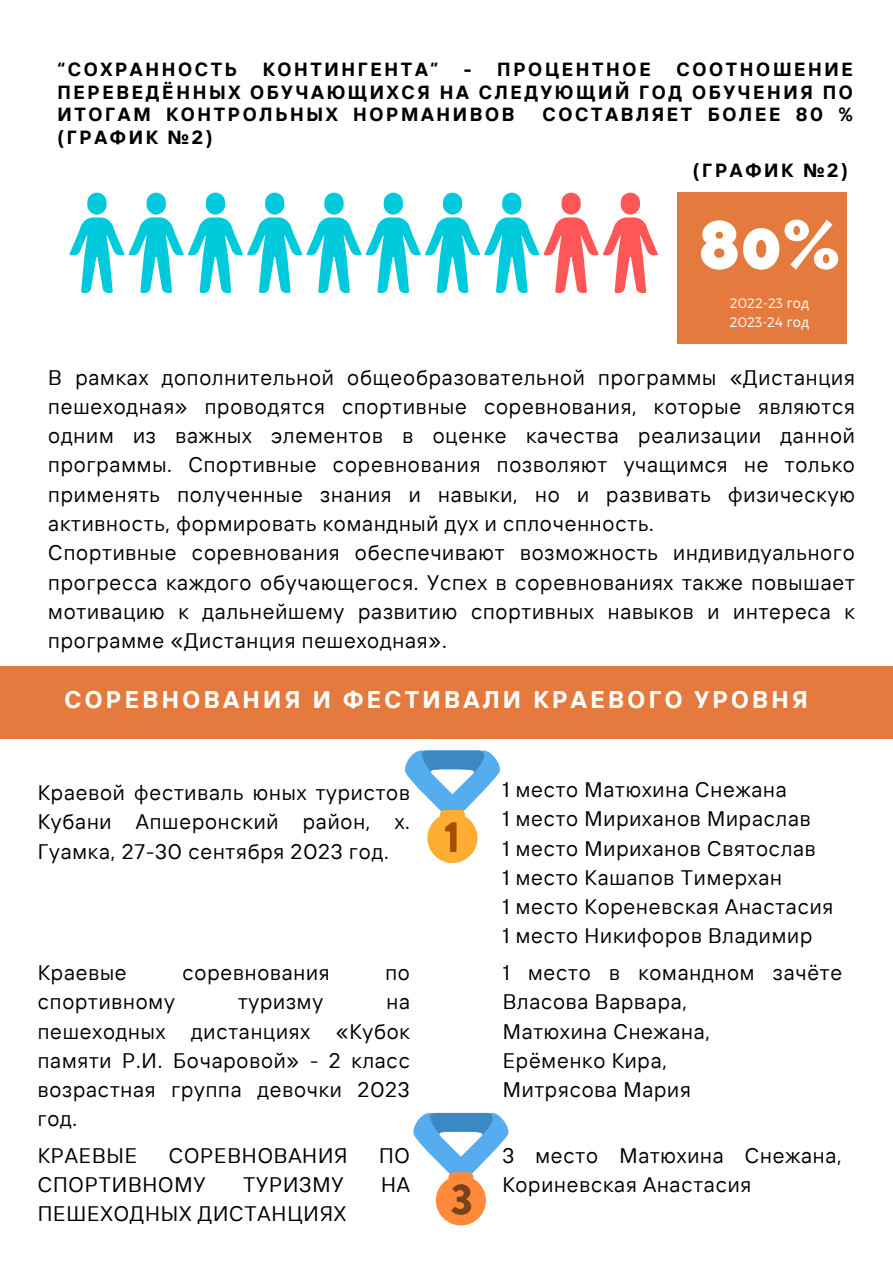
<style>
.page{position:relative;width:893px;height:1264px;background:#fff}
.page>*{position:absolute;margin:0;border:0;box-sizing:border-box;transform-origin:0 0}
.t1{font:800 68.4px "Raleway";color:#fff}
.t2{font:700 24px "TT Interphases";letter-spacing:.14em;color:#fff}
.t3{font:21px/29.2px "TT Interphases";letter-spacing:.04em;color:#000001;text-align:justify}
.t4{font:700 19.05px/22.5px "TT Interphases";letter-spacing:.14em;color:#000001;text-align:justify}
.t5{font:300 13.65px "Montserrat";color:#fff}
.s1{font-family:"Noto Sans";font-weight:400}
</style>
<div class="page">
<svg style="left:69px;top:193px;width:292px;height:100px"></svg>
<svg style="left:543px;top:193px;width:115px;height:100px"></svg>
<div style="left:677px;top:193px;width:169px;height:150px;background:#e57a3e"></div>
<svg style="left:405px;top:750px;width:95px;height:113px"></svg>
<svg style="left:413px;top:1112px;width:96px;height:113px"></svg>
<div style="left:0;top:666px;width:892px;height:72px;background:#e57a3e"></div>
<p class="t4" style="left:57px;top:58px;width:181px">“СОХРАННОСТЬ</p>
<p class="t4" style="left:263px;top:58px;width:177px">КОНТИНГЕНТА”</p>
<p class="t4" style="left:464px;top:58px;width:188px">- ПРОЦЕНТНОЕ</p>
<p class="t4" style="left:57px;top:58px;width:797px;text-indent:619px">СООТНОШЕНИЕ ПЕРЕВЕДЁННЫХ ОБУЧАЮЩИХСЯ НА СЛЕДУЮЩИЙ ГОД ОБУЧЕНИЯ ПО ИТОГАМ КОНТРОЛЬНЫХ НОРМАНИВОВ</p>
<p class="t4" style="left:542px;top:103px;width:312px">СОСТАВЛЯЕТ БОЛЕЕ 80 %</p>
<p class="t4" style="left:57px;top:126px;width:156px">(ГРАФИК №2)</p>
<p class="t4" style="left:692px;top:158px;width:156px">(ГРАФИК №2)</p>
<p class="t1" style="left:698px;top:205px;width:144px">80%</p>
<p class="t5" style="left:729px;top:294px;width:81px">2022-23 <span class="s1">год</span></p>
<p class="t5" style="left:729px;top:314px;width:81px">2023-24 <span class="s1">год</span></p>
<p class="t3" style="left:48px;top:362px;width:807px">В рамках дополнительной общеобразовательной программы «Дистанция пешеходная» проводятся спортивные соревнования, которые являются одним из важных элементов в оценке качества реализации данной программы. Спортивные соревнования позволяют учащимся не только применять полученные знания и навыки, но и развивать физическую активность, формировать командный дух и сплоченность.</p>
<p class="t3" style="left:48px;top:537px;width:807px">Спортивные соревнования обеспечивают возможность индивидуального прогресса каждого обучающегося. Успех в соревнованиях также повышает мотивацию к дальнейшему развитию спортивных навыков и интереса к программе «Дистанция пешеходная».</p>
<p class="t2" style="left:65px;top:683px;width:745px">СОРЕВНОВАНИЯ И ФЕСТИВАЛИ КРАЕВОГО УРОВНЯ</p>
<p class="t3" style="left:38px;top:777px;width:373px">Краевой фестиваль юных туристов Кубани Апшеронский район, х.<br>Гуамка, 27-30 сентября 2023 год.</p>
<p class="t3" style="left:502px;top:774px;width:286px">1 место Матюхина Снежана</p>
<p class="t3" style="left:502px;top:803px;width:310px">1 место Мириханов Мираслав</p>
<p class="t3" style="left:502px;top:833px;width:315px">1 место Мириханов Святослав</p>
<p class="t3" style="left:502px;top:862px;width:281px">1 место Кашапов Тимерхан</p>
<p class="t3" style="left:502px;top:891px;width:332px">1 место Кореневская Анастасия</p>
<p class="t3" style="left:502px;top:920px;width:311px">1 место Никифоров Владимир</p>
<p class="t3" style="left:38px;top:957px;width:90px">Краевые</p>
<p class="t3" style="left:182px;top:957px;width:149px">соревнования</p>
<p class="t3" style="left:385px;top:957px;width:26px">по</p>
<p class="t3" style="left:38px;top:986px;width:138px">спортивному</p>
<p class="t3" style="left:238px;top:986px;width:86px">туризму</p>
<p class="t3" style="left:38px;top:986px;width:373px;text-indent:348px">на пешеходных дистанциях «Кубок памяти Р.И. Бочаровой» - 2 класс возрастная группа девочки 2023 год.</p>
<p class="t3" style="left:38px;top:1140px;width:101px">КРАЕВЫЕ</p>
<p class="t3" style="left:169px;top:1140px;width:180px">СОРЕВНОВАНИЯ</p>
<p class="t3" style="left:379px;top:1140px;width:32px">ПО</p>
<p class="t3" style="left:38px;top:1169px;width:169px">СПОРТИВНОМУ</p>
<p class="t3" style="left:243px;top:1169px;width:102px">ТУРИЗМУ</p>
<p class="t3" style="left:381px;top:1169px;width:30px">НА</p>
<p class="t3" style="left:38px;top:1198px;width:310px">ПЕШЕХОДНЫХ ДИСТАНЦИЯХ</p>
<p class="t3" style="left:502px;top:957px;width:341px">1 место в командном зачёте<br>Власова Варвара,</p>
<p class="t3" style="left:502px;top:1016px;width:209px">Матюхина Снежана,</p>
<p class="t3" style="left:502px;top:1045px;width:166px">Ерёменко Кира,</p>
<p class="t3" style="left:502px;top:1074px;width:190px">Митрясова Мария</p>
<p class="t3" style="left:502px;top:1140px;width:341px">3 место Матюхина Снежана,<br>Кориневская Анастасия</p>
</div>
